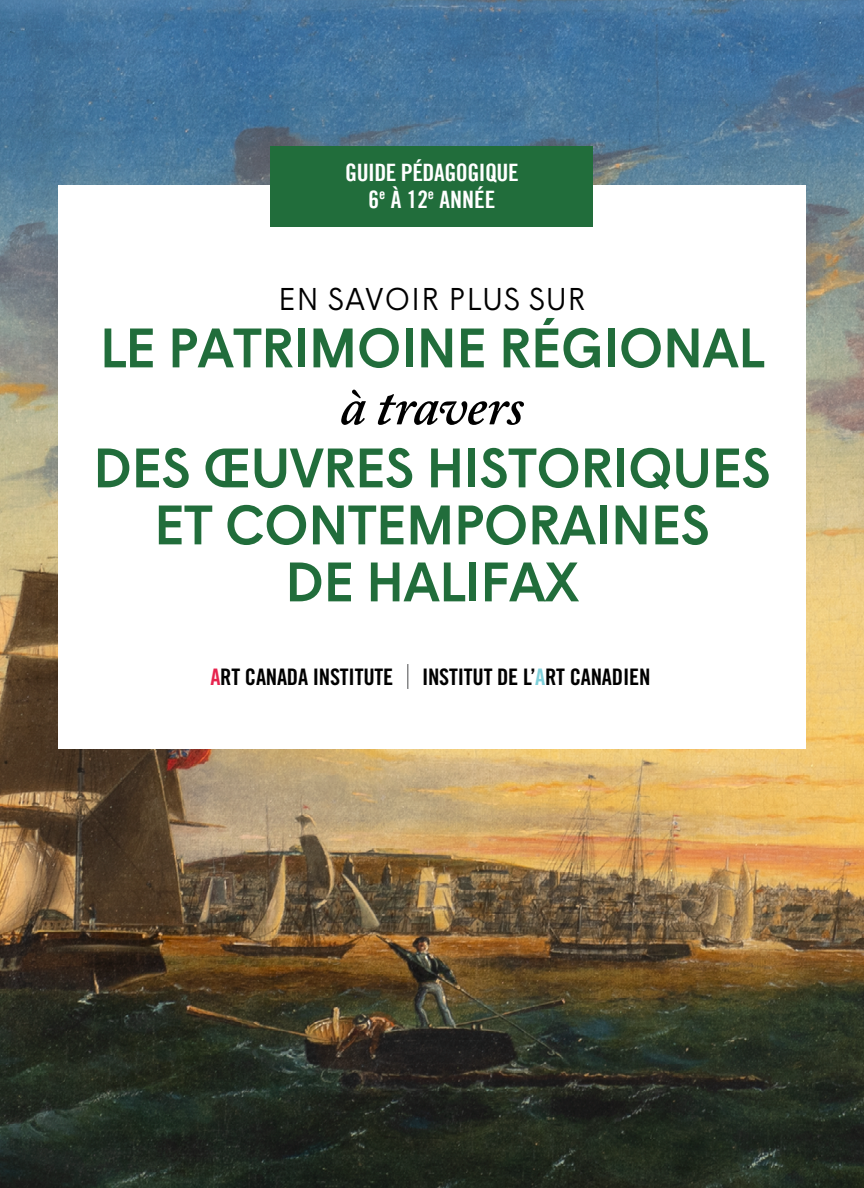
<style>
.page{position:relative;width:864px;height:1188px;background:#fff}
.page>*{position:absolute;margin:0;border:0;box-sizing:border-box;transform-origin:0 0}
.Main_Title{font:500 55.5px/57px "Wigrum";letter-spacing:-.02em;color:#216d3b;text-align:center}
.t1{font:italic 600 55.5px "Adobe Caslon Pro";letter-spacing:-.015em;color:#000}
.Learn_About{font:300 31.5px "Wigrum";letter-spacing:.01em;color:#000}
.Grade_Range{font:24px "Trade Gothic LT Bold Cond Twenty";letter-spacing:-.02em;color:#fff}
.t2{font:22.8px "Trade Gothic Bold Cond Twenty";letter-spacing:-.01em;color:#000}
.s1{color:#e6244e}
.s2{color:#80d0da}
</style>
<div class="page">
<img style="left:0;top:0;width:864px;height:1188px">
<div style="left:58px;top:186px;width:748px;height:563px;background:#fff"></div>
<div style="left:271px;top:146px;width:322px;height:80px;background:#216d3b"></div>
<svg style="left:408px;top:665px;width:1px;height:23px"></svg>
<p class="Grade_Range" style="left:345px;top:158px;width:175px">GUIDE PÉDAGOGIQUE</p>
<p class="Grade_Range" style="left:369px;top:185px;width:128px">6<sup>e</sup> À 12<sup>e</sup> ANNÉE</p>
<p class="Learn_About" style="left:278px;top:276px;width:310px">EN SAVOIR PLUS SUR</p>
<p class="Main_Title" style="left:100px;top:315px;width:666px">LE PATRIMOINE RÉGIONAL</p>
<p class="t1" style="left:340px;top:373px;width:185px">à travers</p>
<p class="Main_Title" style="left:93px;top:435px;width:680px">DES ŒUVRES HISTORIQUES<br>ET CONTEMPORAINES<br>DE HALIFAX</p>
<p class="t2" style="left:210px;top:663px;width:184px"><span class="s1">A</span>RT CANADA INSTITUTE</p>
<p class="t2" style="left:422px;top:663px;width:230px">INSTITUT DE L’<span class="s2">A</span>RT CANADIEN</p>
</div>
